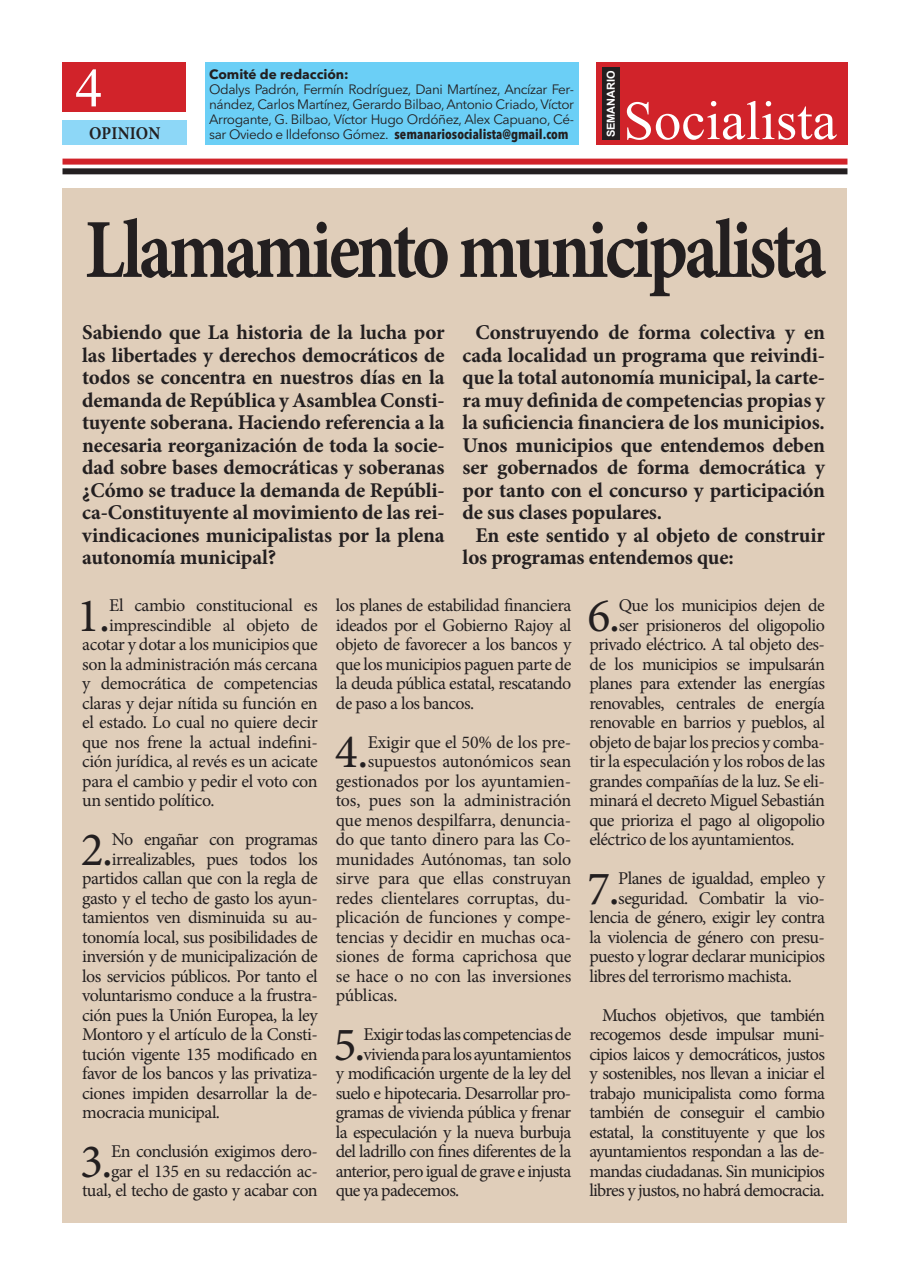
<style>
.page{position:relative;width:910px;height:1280px;background:#fff}
.page>*{position:absolute;margin:0;border:0;box-sizing:border-box;transform-origin:0 0}
.t1{font:700 84px "Minion Pro";letter-spacing:-.05em;color:#231f20;scale:.85 1}
.t2{font:54.9px "Times New Roman";color:#fff}
.t3{font:48px "Minion Pro";color:#231f20}
.t4{font:700 21px/22.5px "Minion Pro";letter-spacing:-.01em;color:#231f20;text-align:justify}
.t5{font:18px/19.5px "Minion Pro";letter-spacing:-.03em;color:#231f20;text-align:justify}
.t6{font:18px "Minion Pro";letter-spacing:-.01em;color:#231f20}
.t7{font:700 18px "Minion Pro";letter-spacing:.005em;color:#231f20;scale:.9 1}
.t8{font:13.5px/15px "Avenir Next LT Pro";letter-spacing:-.03em;color:#231f20;text-align:justify}
.t9{font:700 13.5px "Avenir Next LT Pro";color:#231f20}
.t10{font:700 10.95px "Arial";color:#fff}
.s1{font-weight:700;font-stretch:condensed}
</style>
<div class="page">
<div style="left:63px;top:188px;width:784px;height:1034px;background:#e0ceba"></div>
<div style="left:596px;top:63px;width:251px;height:82px;background:#d1232a"></div>
<div style="left:602px;top:68px;width:18px;height:72px;background:#231f20"></div>
<div style="left:63px;top:63px;width:123px;height:49px;background:#d1232a"></div>
<div style="left:63px;top:159px;width:784px;height:6px;background:#d1232a"></div>
<div style="left:63px;top:168px;width:784px;height:6px;background:#231f20"></div>
<div style="left:63px;top:120px;width:124px;height:25px;background:#8dd7f7"></div>
<div style="left:205px;top:63px;width:373px;height:82px;background:#6bcff6"></div>
<p class="t2" style="left:75px;top:51px;width:29px">4</p>
<p class="t7" style="left:89px;top:120px;width:80px">OPINION</p>
<p class="t9" style="left:209px;top:66px;width:141px">Comité de redacción:</p>
<p class="t8" style="left:209px;top:81px;width:366px">Odalys Padrón, Fermín Rodríguez, Dani Martínez, Ancízar Fer&shy;nández, Carlos Martínez, Gerardo Bilbao, Antonio Criado, Víctor Arrogante, G. Bilbao, Víctor Hugo Ordóñez, Alex Capuano, Cé&shy;sar Oviedo e Ildefonso Gómez. <span class="s1">semanariosocialista@gmail.com</span></p>
<p class="t10" style="left:604px;top:137px;width:69px;rotate:-90deg">SEMANARIO</p>
<p class="t2" style="left:623px;top:84px;width:215px">Socialista</p>
<p class="t1" style="left:85px;top:191px;width:873px">Llamamiento municipalista</p>
<p class="t4" style="left:82px;top:321px;width:364px">Sabiendo que La historia de la lucha por las libertades y derechos democráticos de todos se concentra en nuestros días en la demanda de República y Asamblea Consti&shy;tuyente soberana. Haciendo referencia a la necesaria reorganización de toda la socie&shy;dad sobre bases democráticas y soberanas ¿Cómo se traduce la demanda de Repúbli&shy;ca-Constituyente al movimiento de las rei&shy;vindicaciones municipalistas por la plena autonomía municipal?</p>
<p class="t4" style="left:463px;top:321px;width:364px;text-indent:13px">Construyendo de forma colectiva y en cada localidad un programa que reivindi&shy;que la total autonomía municipal, la carte&shy;ra muy definida de competencias propias y la suficiencia financiera de los municipios.<br>Unos municipios que entendemos deben ser gobernados de forma democrática y por tanto con el concurso y participación de sus clases populares.</p>
<p class="t4" style="left:463px;top:524px;width:364px;text-indent:13px">En este sentido y al objeto de construir los programas entendemos que:</p>
<p class="t3" style="left:77px;top:583px;width:35px">1.</p>
<p class="t5" style="left:109px;top:596px;width:210px">El cambio constitucional es</p>
<p class="t5" style="left:109px;top:615px;width:210px">imprescindible al objeto de</p>
<p class="t5" style="left:82px;top:635px;width:237px">acotar y dotar a los municipios que</p>
<p class="t5" style="left:82px;top:654px;width:237px">son la administración más cercana</p>
<p class="t5" style="left:82px;top:674px;width:237px">y democrática de competencias</p>
<p class="t5" style="left:82px;top:693px;width:237px">claras y dejar nítida su función en</p>
<p class="t5" style="left:82px;top:713px;width:237px">el estado. Lo cual no quiere decir</p>
<p class="t5" style="left:82px;top:732px;width:237px">que nos frene la actual indefini-</p>
<p class="t5" style="left:82px;top:752px;width:237px">ción jurídica, al revés es un acicate</p>
<p class="t5" style="left:82px;top:771px;width:237px">para el cambio y pedir el voto con</p>
<p class="t5" style="left:82px;top:791px;width:134px">un sentido político.</p>
<p class="t3" style="left:81px;top:817px;width:34px">2.</p>
<p class="t5" style="left:112px;top:830px;width:207px">No engañar con programas</p>
<p class="t5" style="left:112px;top:849px;width:207px">irrealizables, pues todos los</p>
<p class="t5" style="left:82px;top:869px;width:237px">partidos callan que con la regla de</p>
<p class="t5" style="left:82px;top:888px;width:237px">gasto y el techo de gasto los ayun-</p>
<p class="t5" style="left:82px;top:908px;width:237px">tamientos ven disminuida su au-</p>
<p class="t5" style="left:82px;top:927px;width:237px">tonomía local, sus posibilidades de</p>
<p class="t5" style="left:82px;top:947px;width:237px">inversión y de municipalización de</p>
<p class="t5" style="left:82px;top:966px;width:237px">los servicios públicos. Por tanto el</p>
<p class="t5" style="left:82px;top:986px;width:237px">voluntarismo conduce a la frustra-</p>
<p class="t5" style="left:82px;top:1005px;width:237px">ción pues la Unión Europea, la ley</p>
<p class="t5" style="left:82px;top:1025px;width:237px">Montoro y el artículo de la Consti-</p>
<p class="t5" style="left:82px;top:1044px;width:237px">tución vigente 135 modificado en</p>
<p class="t5" style="left:82px;top:1064px;width:237px">favor de los bancos y las privatiza-</p>
<p class="t5" style="left:82px;top:1083px;width:237px">ciones impiden desarrollar la de-</p>
<p class="t5" style="left:82px;top:1103px;width:139px">mocracia municipal.</p>
<p class="t3" style="left:80px;top:1129px;width:34px">3.</p>
<p class="t5" style="left:82px;top:1142px;width:237px;text-align:right">En conclusión exigimos dero-<br>gar el 135 en su redacción ac&shy;tual, el techo de gasto y acabar con</p>
<p class="t5" style="left:336px;top:596px;width:237px">los planes de estabilidad financiera ideados por el Gobierno Rajoy al objeto de favorecer a los bancos y que los municipios paguen parte de la deuda pública estatal, rescatando de paso a los bancos.</p>
<p class="t3" style="left:335px;top:720px;width:35px">4.</p>
<p class="t6" style="left:368px;top:730px;width:205px">Exigir que el 50% de los pre-</p>
<p class="t5" style="left:368px;top:752px;width:205px">supuestos autonómicos sean</p>
<p class="t6" style="left:336px;top:769px;width:237px">gestionados por los ayuntamien-</p>
<p class="t6" style="left:336px;top:788px;width:237px">tos, pues son la administración</p>
<p class="t6" style="left:336px;top:808px;width:237px">que menos despilfarra, denuncia-</p>
<p class="t6" style="left:336px;top:827px;width:237px">do que tanto dinero para las Co-</p>
<p class="t5" style="left:336px;top:849px;width:237px">munidades Autónomas, tan solo</p>
<p class="t6" style="left:336px;top:866px;width:237px">sirve para que ellas construyan</p>
<p class="t6" style="left:336px;top:886px;width:237px">redes clientelares corruptas, du-</p>
<p class="t6" style="left:336px;top:905px;width:237px">plicación de funciones y compe-</p>
<p class="t6" style="left:336px;top:925px;width:237px">tencias y decidir en muchas oca-</p>
<p class="t6" style="left:336px;top:944px;width:237px">siones de forma caprichosa que</p>
<p class="t6" style="left:336px;top:964px;width:237px">se hace o no con las inversiones</p>
<p class="t5" style="left:336px;top:986px;width:63px">públicas.</p>
<p class="t3" style="left:333px;top:1012px;width:34px">5.</p>
<p class="t5" style="left:364px;top:1025px;width:209px">Exigir todas las competencias de</p>
<p class="t5" style="left:364px;top:1044px;width:209px">vivienda para los ayuntamientos</p>
<p class="t5" style="left:336px;top:1064px;width:237px">y modificación urgente de la ley del</p>
<p class="t5" style="left:336px;top:1083px;width:237px">suelo e hipotecaria. Desarrollar pro-</p>
<p class="t5" style="left:336px;top:1103px;width:237px">gramas de vivienda pública y frenar</p>
<p class="t5" style="left:336px;top:1122px;width:237px">la especulación y la nueva burbuja</p>
<p class="t5" style="left:336px;top:1142px;width:237px">del ladrillo con fines diferentes de la</p>
<p class="t5" style="left:336px;top:1161px;width:237px">anterior, pero igual de grave e injusta</p>
<p class="t5" style="left:336px;top:1181px;width:125px">que ya padecemos.</p>
<p class="t3" style="left:588px;top:583px;width:34px">6.</p>
<p class="t5" style="left:619px;top:596px;width:208px">Que los municipios dejen de</p>
<p class="t5" style="left:619px;top:615px;width:208px">ser prisioneros del oligopolio</p>
<p class="t5" style="left:589px;top:635px;width:237px">privado eléctrico. A tal objeto des-</p>
<p class="t5" style="left:589px;top:654px;width:237px">de los municipios se impulsarán</p>
<p class="t5" style="left:589px;top:674px;width:237px">planes para extender las energías</p>
<p class="t5" style="left:589px;top:693px;width:237px">renovables, centrales de energía</p>
<p class="t5" style="left:589px;top:713px;width:237px">renovable en barrios y pueblos, al</p>
<p class="t5" style="left:589px;top:732px;width:237px">objeto de bajar los precios y comba-</p>
<p class="t5" style="left:589px;top:752px;width:237px">tir la especulación y los robos de las</p>
<p class="t5" style="left:589px;top:771px;width:237px">grandes compañías de la luz. Se eli-</p>
<p class="t5" style="left:589px;top:791px;width:237px">minará el decreto Miguel Sebastián</p>
<p class="t5" style="left:589px;top:810px;width:237px">que prioriza el pago al oligopolio</p>
<p class="t5" style="left:589px;top:830px;width:207px">eléctrico de los ayuntamientos.</p>
<p class="t3" style="left:587px;top:856px;width:34px">7.</p>
<p class="t5" style="left:618px;top:869px;width:208px">Planes de igualdad, empleo y</p>
<p class="t5" style="left:618px;top:888px;width:208px">seguridad. Combatir la vio-</p>
<p class="t5" style="left:589px;top:908px;width:237px">lencia de género, exigir ley contra</p>
<p class="t5" style="left:589px;top:927px;width:237px">la violencia de género con presu-</p>
<p class="t5" style="left:589px;top:947px;width:237px">puesto y lograr declarar municipios</p>
<p class="t5" style="left:589px;top:966px;width:204px">libres del terrorismo machista.</p>
<p class="t5" style="left:589px;top:1005px;width:237px;text-indent:13px">Muchos objetivos, que también recogemos desde impulsar muni&shy;cipios laicos y democráticos, justos y sostenibles, nos llevan a iniciar el trabajo municipalista como forma también de conseguir el cambio estatal, la constituyente y que los ayuntamientos respondan a las de&shy;mandas ciudadanas. Sin municipios libres y justos, no habrá democracia.</p>
</div>
